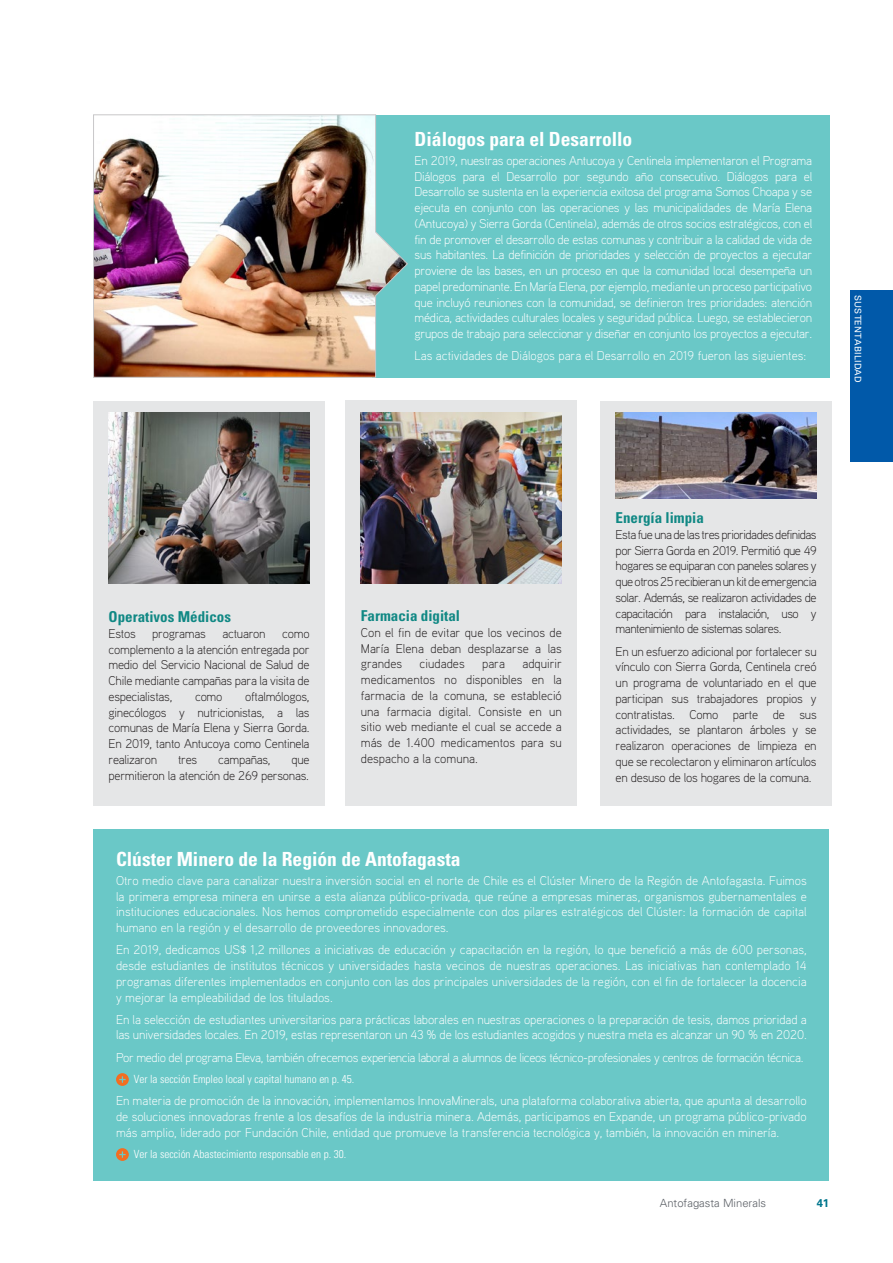
<style>
.page{position:relative;width:893px;height:1263px;background:#fff}
.page>*{position:absolute;margin:0;border:0;box-sizing:border-box;transform-origin:0 0}
.Heading__nivel_2{font:700 condensed 19.5px "Univers LT Std";color:#fff}
.Heading-1__nivel_3{font:700 condensed 15px "Univers LT Std";color:#108884}
.Bodytext{font:300 12.75px/15.8px "Aaux Pro OT";letter-spacing:-.01em;color:#fff;text-align:justify}
.Bodytext-2{font:300 12.75px/15.8px "Aaux Pro OT";letter-spacing:-.02em;color:#231f20;text-align:justify}
.Bodytext-3{font:300 12.75px "Aaux Pro OT";letter-spacing:-.03em;color:#fff}
.Bodytext-4{font:300 12.75px "Aaux Pro OT";color:#231f20}
.Bodytext-5{font:300 condensed 11.25px "Univers LT Std";color:#fff}
.t1{font:300 11.25px "Univers LT Std";color:#5c6066}
.t2{font:700 11.25px "Univers LT Std";color:#00768d}
.t3{font:9px "Univers LT Std";letter-spacing:.025em;color:#fff}
</style>
<div class="page">
<div style="left:372px;top:115px;width:457px;height:262px;background:#6ac8c7"></div>
<img style="left:93px;top:114px;width:315px;height:264px">
<div style="left:601px;top:401px;width:231px;height:405px;background:#e5e6e7"></div>
<div style="left:346px;top:400px;width:231px;height:406px;background:#e5e6e7"></div>
<div style="left:94px;top:401px;width:231px;height:405px;background:#e5e6e7"></div>
<div style="left:94px;top:829px;width:735px;height:351px;background:#6ac8c7"></div>
<svg style="left:116px;top:1073px;width:13px;height:13px"></svg>
<svg style="left:116px;top:1148px;width:13px;height:13px"></svg>
<img style="left:109px;top:413px;width:201px;height:170px">
<img style="left:361px;top:413px;width:201px;height:170px">
<img style="left:616px;top:413px;width:201px;height:85px">
<div style="left:850px;top:291px;width:43px;height:171px;background:#0159a9"></div>
<p class="Heading__nivel_2" style="left:415px;top:127px;width:219px">Diálogos para el Desarrollo</p>
<p class="Bodytext" style="left:415px;top:152px;width:399px">En 2019, nuestras operaciones Antucoya y Centinela implementaron el Programa Diálogos para el Desarrollo por segundo año consecutivo. Diálogos para el Desarrollo se sustenta en la experiencia exitosa del programa Somos Choapa y se ejecuta en conjunto con las operaciones y las municipalidades de María Elena (Antucoya) y Sierra Gorda (Centinela), además de otros socios estratégicos, con el fin de promover el desarrollo de estas comunas y contribuir a la calidad de vida de sus habitantes. La definición de prioridades y selección de proyectos a ejecutar proviene de las bases, en un proceso en que la comunidad local desempeña un papel predominante. En María Elena, por ejemplo, mediante un proceso participativo que incluyó reuniones con la comunidad, se definieron tres prioridades: atención médica, actividades culturales locales y seguridad pública. Luego, se establecieron grupos de trabajo para seleccionar y diseñar en conjunto los proyectos a ejecutar.</p>
<p class="Bodytext" style="left:415px;top:348px;width:393px">Las actividades de Diálogos para el Desarrollo en 2019 fueron las siguientes:</p>
<p class="t3" style="left:863px;top:295px;width:89px;rotate:90deg">SUSTENTABILIDAD</p>
<p class="Heading-1__nivel_3" style="left:109px;top:608px;width:124px">Operativos Médicos</p>
<p class="Bodytext-2" style="left:109px;top:625px;width:29px">Estos</p>
<p class="Bodytext-2" style="left:152px;top:625px;width:55px">programas</p>
<p class="Bodytext-2" style="left:222px;top:625px;width:45px">actuaron</p>
<p class="Bodytext-2" style="left:109px;top:625px;width:203px;text-indent:174px">como complemento a la atención entregada por medio del Servicio Nacional de Salud de Chile mediante campañas para la visita de especialistas,</p>
<p class="Bodytext-2" style="left:109px;top:688px;width:203px;text-indent:137px">oftalmólogos, ginecólogos y nutricionistas, a las comunas de María Elena y Sierra Gorda.<br>En 2019, tanto Antucoya como Centinela realizaron</p>
<p class="Bodytext-2" style="left:195px;top:688px;width:29px">como</p>
<p class="Bodytext-2" style="left:178px;top:751px;width:21px">tres</p>
<p class="Bodytext-2" style="left:218px;top:751px;width:54px">campañas,</p>
<p class="Bodytext-2" style="left:109px;top:751px;width:203px;text-align:right">que<br>permitieron la atención de 269 personas.</p>
<p class="Heading-1__nivel_3" style="left:361px;top:607px;width:101px">Farmacia digital</p>
<p class="Bodytext-2" style="left:361px;top:624px;width:203px">Con el fin de evitar que los vecinos de María Elena deban desplazarse a las grandes</p>
<p class="Bodytext-2" style="left:361px;top:656px;width:203px;text-indent:162px">adquirir medicamentos no disponibles en la farmacia de la comuna, se estableció una farmacia digital. Consiste en un sitio web mediante el cual se accede a más de 1.400 medicamentos para su despacho a la comuna.</p>
<p class="Bodytext-4" style="left:420px;top:656px;width:47px">ciudades</p>
<p class="Bodytext-2" style="left:482px;top:656px;width:24px">para</p>
<p class="Heading-1__nivel_3" style="left:616px;top:509px;width:90px">Energía limpia</p>
<p class="Bodytext-2" style="left:616px;top:526px;width:203px">Esta fue una de las tres prioridades definidas por Sierra Gorda en 2019. Permitió que 49 hogares se equiparan con paneles solares y que otros 25 recibieran un kit de emergencia solar. Además, se realizaron actividades de capacitación para instalación, uso y mantenimiento de sistemas solares.</p>
<p class="Bodytext-2" style="left:616px;top:643px;width:203px">En un esfuerzo adicional por fortalecer su vínculo con Sierra Gorda, Centinela creó un programa de voluntariado en el que participan sus trabajadores propios y contratistas. Como parte de sus actividades, se plantaron árboles y se realizaron operaciones de limpieza en que se recolectaron y eliminaron artículos en desuso de los hogares de la comuna.</p>
<p class="Heading__nivel_2" style="left:116px;top:847px;width:346px">Clúster Minero de la Región de Antofagasta</p>
<p class="Bodytext" style="left:116px;top:872px;width:692px">Otro medio clave para canalizar nuestra inversión social en el norte de Chile es el Clúster Minero de la Región de Antofagasta. Fuimos la primera empresa minera en unirse a esta alianza público-privada, que reúne a empresas mineras, organismos gubernamentales e instituciones educacionales. Nos hemos comprometido especialmente con dos pilares estratégicos del Clúster: la formación de capital humano en la región y el desarrollo de proveedores innovadores.</p>
<p class="Bodytext" style="left:116px;top:941px;width:692px">En 2019, dedicamos US$ 1,2 millones a iniciativas de educación y capacitación en la región, lo que benefició a más de 600 personas, desde estudiantes de institutos técnicos y universidades hasta vecinos de nuestras operaciones. Las iniciativas han contemplado 14 programas diferentes implementados en conjunto con las dos principales universidades de la región, con el fin de fortalecer la docencia y mejorar la empleabilidad de los titulados.</p>
<p class="Bodytext" style="left:116px;top:1011px;width:692px">En la selección de estudiantes universitarios para prácticas laborales en nuestras operaciones o la preparación de tesis, damos prioridad a las universidades locales. En 2019, estas representaron un 43 % de los estudiantes acogidos y nuestra meta es alcanzar un 90 % en 2020.</p>
<p class="Bodytext-3" style="left:116px;top:1049px;width:689px">Por medio del programa Eleva, también ofrecemos experiencia laboral a alumnos de liceos técnico-profesionales y centros de formación técnica.</p>
<p class="Bodytext-5" style="left:134px;top:1072px;width:222px">Ver la sección Empleo local y capital humano en p. 45.</p>
<p class="Bodytext" style="left:116px;top:1092px;width:692px">En materia de promoción de la innovación, implementamos InnovaMinerals, una plataforma colaborativa abierta, que apunta al desarrollo de soluciones innovadoras frente a los desafíos de la industria minera. Además, participamos en Expande, un programa público-privado más amplio, liderado por Fundación Chile, entidad que promueve la transferencia tecnológica y, también, la innovación en minería.</p>
<p class="Bodytext-5" style="left:134px;top:1147px;width:214px">Ver la sección Abastecimiento responsable en p. 30.</p>
<p class="t1" style="left:660px;top:1196px;width:108px">Antofagasta Minerals</p>
<p class="t2" style="left:817px;top:1197px;width:14px">41</p>
</div>
